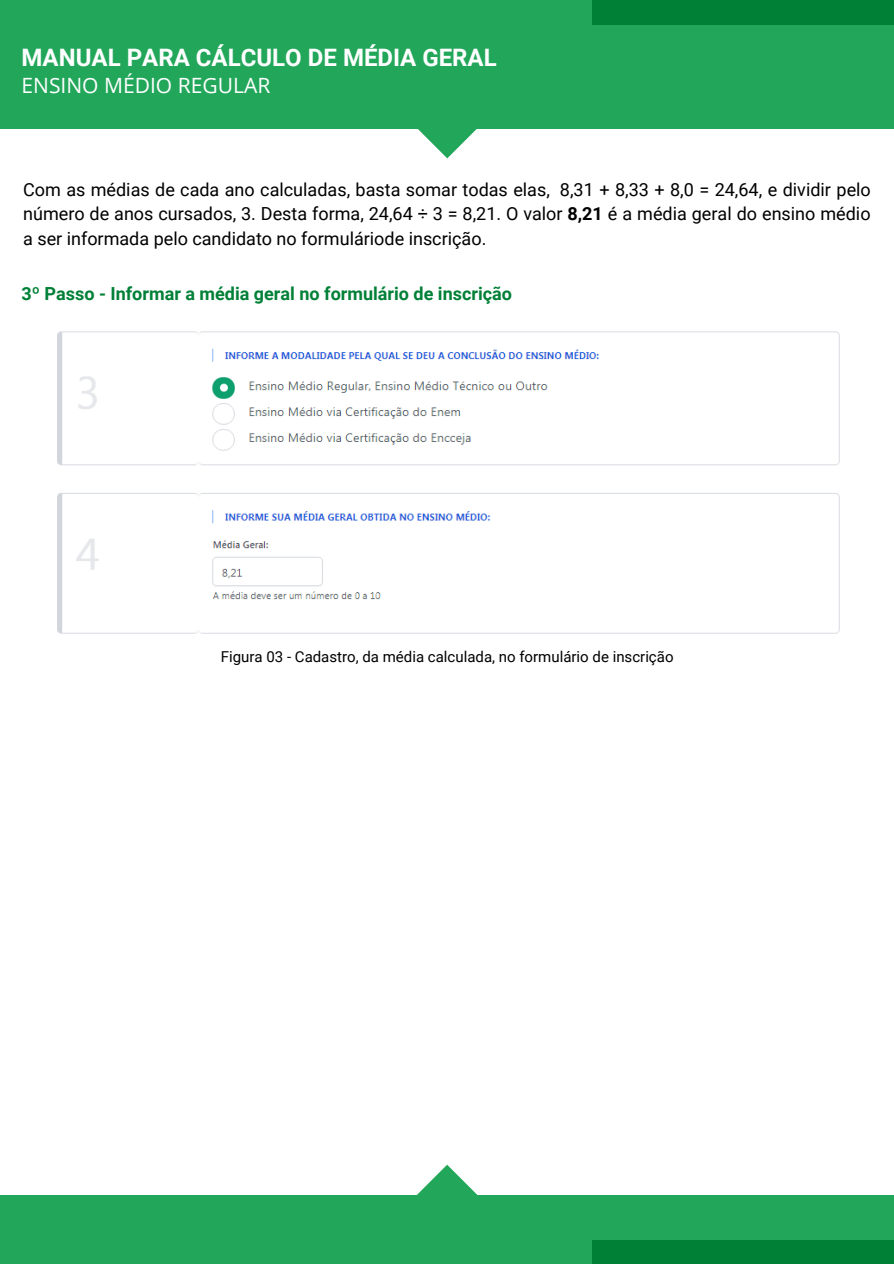
<style>
.page{position:relative;width:894px;height:1264px;background:#fff}
.page>*{position:absolute;margin:0;border:0;box-sizing:border-box;transform-origin:0 0}
.t1{font:700 24px "Roboto";color:#fff}
.t2{font:21px "Open Sans";color:#fff}
.t3{font:18px/24.8px "Roboto";color:#000;text-align:justify}
.t4{font:700 18px "Roboto";color:#008037}
.t5{font:15px "Roboto";color:#000}
.s1{font-weight:700}
</style>
<div class="page">
<div style="left:0;top:0;width:893px;height:128px;background:#22a75a"></div>
<svg style="left:417px;top:128px;width:60px;height:30px"></svg>
<div style="left:592px;top:0;width:301px;height:24px;background:#008037"></div>
<div style="left:0;top:1194px;width:893px;height:69px;background:#22a75a"></div>
<svg style="left:417px;top:1164px;width:60px;height:31px"></svg>
<div style="left:591px;top:1240px;width:302px;height:23px;background:#008037"></div>
<img style="left:57px;top:331px;width:783px;height:303px">
<p class="t1" style="left:21px;top:44px;width:476px">MANUAL PARA CÁLCULO DE MÉDIA GERAL</p>
<p class="t2" style="left:21px;top:71px;width:250px">ENSINO MÉDIO REGULAR</p>
<p class="t3" style="left:23px;top:177px;width:848px">Com as médias de cada ano calculadas, basta somar todas elas, 8,31 + 8,33 + 8,0 = 24,64, e dividir pelo número de anos cursados, 3. Desta forma, 24,64 ÷ 3 = 8,21. O valor <span class="s1">8,21</span> é a média geral do ensino médio a ser informada pelo candidato no formuláriode inscrição.</p>
<p class="t4" style="left:21px;top:283px;width:492px">3º Passo - Informar a média geral no formulário de inscrição</p>
<p class="t5" style="left:221px;top:648px;width:454px">Figura 03 - Cadastro, da média calculada, no formulário de inscrição</p>
</div>
